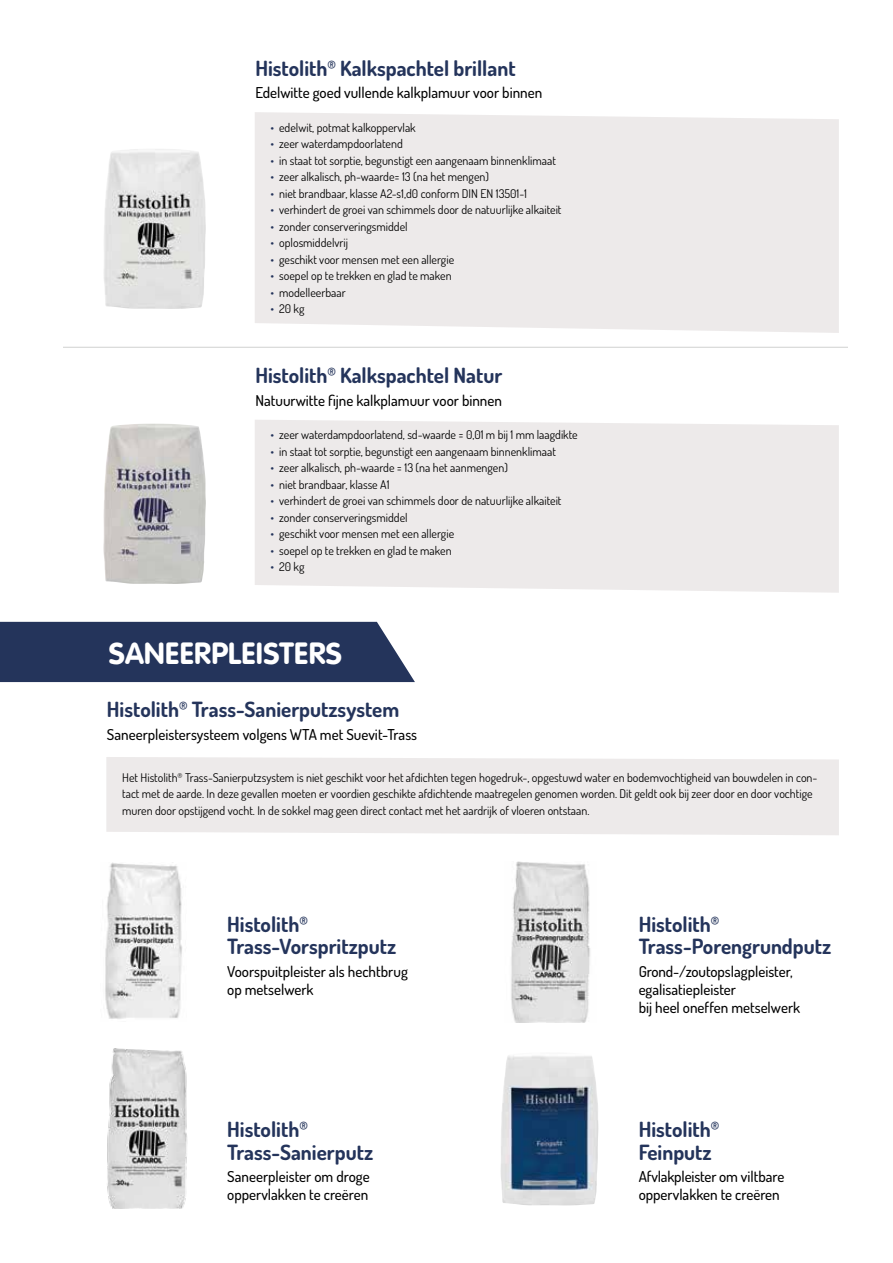
<style>
.page{position:relative;width:893px;height:1263px;background:#fff}
.page>*{position:absolute;margin:0;border:0;box-sizing:border-box;transform-origin:0 0}
.t1{font:30px "VAG Rounded Bold";letter-spacing:.015em;color:#fff}
.t2{font:700 21px/22.5px "Dosis";color:#24345b}
.t3{font:500 15px/18px "Dosis";color:#000}
.t4{font:12px/16.5px "Dosis";color:#000}
.s1{color:#24345b}
</style>
<div class="page">
<div style="left:0;top:622px;width:415px;height:60px;background:#24345b"></div>
<div style="left:106px;top:757px;width:733px;height:78px;background:#edeaea"></div>
<img style="left:104px;top:149px;width:102px;height:160px">
<img style="left:103px;top:424px;width:103px;height:160px">
<img style="left:107px;top:1049px;width:81px;height:160px">
<img style="left:501px;top:1055px;width:98px;height:150px">
<div style="left:255px;top:112px;width:584px;height:221px;background:#edeaea"></div>
<div style="left:255px;top:420px;width:584px;height:173px;background:#edeaea"></div>
<hr style="left:63px;top:347px;width:785px;height:1px;background:#d0d1d0">
<img style="left:511px;top:862px;width:79px;height:160px">
<img style="left:105px;top:862px;width:77px;height:157px">
<h2 class="t2" style="left:255px;top:56px;width:262px">Histolith<sup>®</sup> Kalkspachtel brillant</h2>
<p class="t3" style="left:255px;top:83px;width:288px">Edelwitte goed vullende kalkplamuur voor binnen</p>
<p class="t4" style="left:271px;top:119px;width:147px"><span class="s1">•</span> edelwit, potmat kalkoppervlak</p>
<p class="t4" style="left:271px;top:135px;width:134px"><span class="s1">•</span> zeer waterdampdoorlatend</p>
<p class="t4" style="left:271px;top:152px;width:287px"><span class="s1">•</span> in staat tot sorptie, begunstigt een aangenaam binnenklimaat</p>
<p class="t4" style="left:271px;top:168px;width:220px"><span class="s1">•</span> zeer alkalisch, ph-waarde= 13 (na het mengen)</p>
<p class="t4" style="left:271px;top:185px;width:258px"><span class="s1">•</span> niet brandbaar, klasse A2-s1,d0 conform DIN EN 13501-1</p>
<p class="t4" style="left:271px;top:201px;width:292px"><span class="s1">•</span> verhindert de groei van schimmels door de natuurlijke alkaiteit</p>
<p class="t4" style="left:271px;top:218px;width:139px"><span class="s1">•</span> zonder conserveringsmiddel</p>
<p class="t4" style="left:271px;top:234px;width:79px"><span class="s1">•</span> oplosmiddelvrij</p>
<p class="t4" style="left:271px;top:251px;width:185px"><span class="s1">•</span> geschikt voor mensen met een allergie</p>
<p class="t4" style="left:271px;top:267px;width:183px"><span class="s1">•</span> soepel op te trekken en glad te maken</p>
<p class="t4" style="left:271px;top:284px;width:77px"><span class="s1">•</span> modelleerbaar</p>
<p class="t4" style="left:271px;top:300px;width:35px"><span class="s1">•</span> 20 kg</p>
<h2 class="t2" style="left:255px;top:364px;width:248px">Histolith<sup>®</sup> Kalkspachtel Natur</h2>
<p class="t3" style="left:255px;top:391px;width:248px">Natuurwitte fijne kalkplamuur voor binnen</p>
<p class="t4" style="left:271px;top:426px;width:309px"><span class="s1">•</span> zeer waterdampdoorlatend, sd-waarde = 0,01 m bij 1 mm laagdikte</p>
<p class="t4" style="left:271px;top:443px;width:287px"><span class="s1">•</span> in staat tot sorptie, begunstigt een aangenaam binnenklimaat</p>
<p class="t4" style="left:271px;top:459px;width:239px"><span class="s1">•</span> zeer alkalisch, ph-waarde = 13 (na het aanmengen)</p>
<p class="t4" style="left:271px;top:476px;width:120px"><span class="s1">•</span> niet brandbaar, klasse A1</p>
<p class="t4" style="left:271px;top:492px;width:292px"><span class="s1">•</span> verhindert de groei van schimmels door de natuurlijke alkaiteit</p>
<p class="t4" style="left:271px;top:509px;width:139px"><span class="s1">•</span> zonder conserveringsmiddel</p>
<p class="t4" style="left:271px;top:525px;width:185px"><span class="s1">•</span> geschikt voor mensen met een allergie</p>
<p class="t4" style="left:271px;top:542px;width:183px"><span class="s1">•</span> soepel op te trekken en glad te maken</p>
<p class="t4" style="left:271px;top:558px;width:35px"><span class="s1">•</span> 20 kg</p>
<h1 class="t1" style="left:109px;top:635px;width:235px">SANEERPLEISTERS</h1>
<h2 class="t2" style="left:107px;top:698px;width:294px">Histolith<sup>®</sup> Trass-Sanierputzsystem</h2>
<p class="t3" style="left:107px;top:725px;width:312px">Saneerpleistersysteem volgens WTA met Suevit-Trass</p>
<p class="t4" style="left:122px;top:769px;width:697px">Het Histolith<sup>®</sup> Trass-Sanierputzsystem is niet geschikt voor het afdichten tegen hogedruk-, opgestuwd water en bodemvochtigheid van bouwdelen in con&shy;tact met de aarde. In deze gevallen moeten er voordien geschikte afdichtende maatregelen genomen worden. Dit geldt ook bij zeer door en door vochtige muren door opstijgend vocht. In de sokkel mag geen direct contact met het aardrijk of vloeren ontstaan.</p>
<h2 class="t2" style="left:227px;top:912px;width:170px">Histolith<sup>®<br></sup>Trass-Vorspritzputz</h2>
<p class="t3" style="left:227px;top:962px;width:182px">Voorspuitpleister als hechtbrug op metselwerk</p>
<h2 class="t2" style="left:227px;top:1118px;width:147px">Histolith<sup>®<br></sup>Trass-Sanierputz</h2>
<p class="t3" style="left:227px;top:1167px;width:144px">Saneerpleister om droge oppervlakken te creëren</p>
<h2 class="t2" style="left:639px;top:912px;width:194px">Histolith<sup>®<br></sup>Trass-Porengrundputz</h2>
<p class="t3" style="left:639px;top:962px;width:163px">Grond-/zoutopslagpleister, egalisatiepleister<br>bij heel oneffen metselwerk</p>
<h2 class="t2" style="left:639px;top:1118px;width:82px">Histolith<sup>®<br></sup>Feinputz</h2>
<p class="t3" style="left:639px;top:1167px;width:147px">Afvlakpleister om viltbare oppervlakken te creëren</p>
</div>
